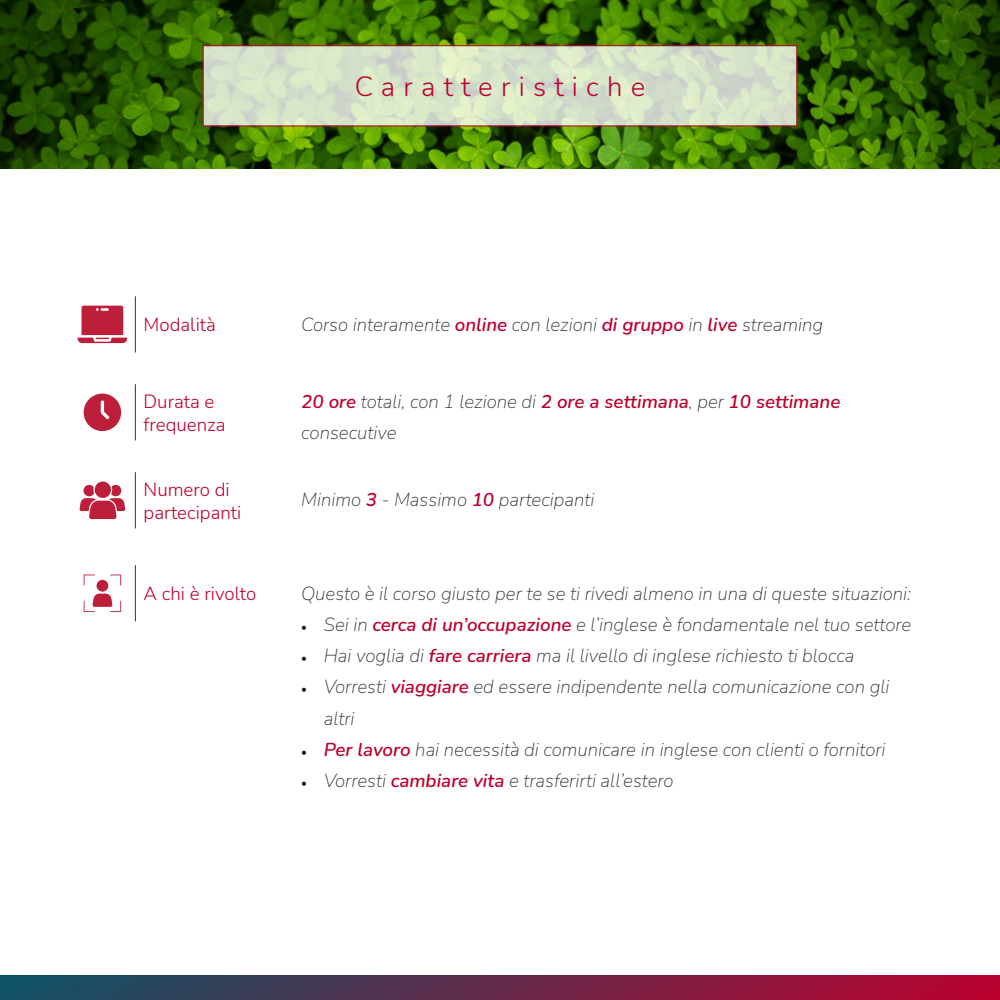
<style>
.page{position:relative;width:1000px;height:1000px;background:#fff}
.page>*{position:absolute;margin:0;border:0;box-sizing:border-box;transform-origin:0 0}
.t1{font:300 27.5px "Nunito";letter-spacing:.3em;color:#bc002d}
.t2{font:italic 200 18.75px/31.2px "Nunito";color:#333}
.t3{font:300 18.75px/22.5px "Nunito";color:#bc002d}
.s1{font-weight:600;color:#bc002d}
.s2{font-family:"Minion Pro";font-weight:400;font-style:normal;font-size:15px;color:#000}
</style>
<div class="page">
<img style="left:0;top:0;width:1000px;height:169px">
<svg style="left:202px;top:45px;width:596px;height:82px;fill:#d7e4c9"></svg>
<div style="left:0;top:975px;width:1000px;height:25px;background:linear-gradient(to right,#0f5366,#b9012e)"></div>
<svg style="left:78px;top:306px;width:49px;height:37px"></svg>
<svg style="left:84px;top:394px;width:37px;height:37px"></svg>
<svg style="left:80px;top:482px;width:45px;height:37px"></svg>
<svg style="left:84px;top:575px;width:37px;height:37px"></svg>
<hr style="left:135px;top:296px;width:1px;height:56px;background:#333">
<hr style="left:135px;top:384px;width:1px;height:56px;background:#333">
<hr style="left:135px;top:472px;width:1px;height:56px;background:#333">
<hr style="left:135px;top:565px;width:1px;height:56px;background:#333">
<p class="t1" style="left:355px;top:67px;width:292px">Caratteristiche</p>
<p class="t3" style="left:144px;top:312px;width:74px">Modalità</p>
<p class="t2" style="left:301px;top:308px;width:523px">Corso interamente <span class="s1">online</span> con lezioni <span class="s1">di gruppo</span> in <span class="s1">live</span> streaming</p>
<p class="t3" style="left:144px;top:390px;width:83px">Durata e frequenza</p>
<p class="t3" style="left:144px;top:478px;width:88px">Numero di</p>
<p class="t3" style="left:144px;top:500px;width:99px">partecipanti</p>
<p class="t3" style="left:144px;top:581px;width:114px">A chi è rivolto</p>
<p class="t2" style="left:301px;top:385px;width:541px"><span class="s1">20 ore</span> totali, con 1 lezione di <span class="s1">2 ore a settimana</span>, per <span class="s1">10 settimane </span>consecutive</p>
<p class="t2" style="left:301px;top:483px;width:295px">Minimo <span class="s1">3</span> - Massimo <span class="s1">10</span> partecipanti</p>
<p class="t2" style="left:301px;top:577px;width:611px">Questo è il corso giusto per te se ti rivedi almeno in una di queste situazioni:</p>
<p class="t2" style="left:301px;top:608px;width:612px"><span class="s2">•</span> Sei in <span class="s1">cerca di un’occupazione</span> e l’inglese è fondamentale nel tuo settore</p>
<p class="t2" style="left:301px;top:639px;width:555px"><span class="s2">•</span> Hai voglia di <span class="s1">fare carriera</span> ma il livello di inglese richiesto ti blocca</p>
<p class="t2" style="left:324px;top:671px;width:567px;text-indent:-22px"><span class="s2">•</span> Vorresti <span class="s1">viaggiare</span> ed essere indipendente nella comunicazione con gli altri</p>
<p class="t2" style="left:301px;top:733px;width:586px"><span class="s2">•</span> <span class="s1">Per lavoro</span> hai necessità di comunicare in inglese con clienti o fornitori</p>
<p class="t2" style="left:301px;top:764px;width:374px"><span class="s2">•</span> Vorresti <span class="s1">cambiare vita</span> e trasferirti all’estero</p>
</div>
